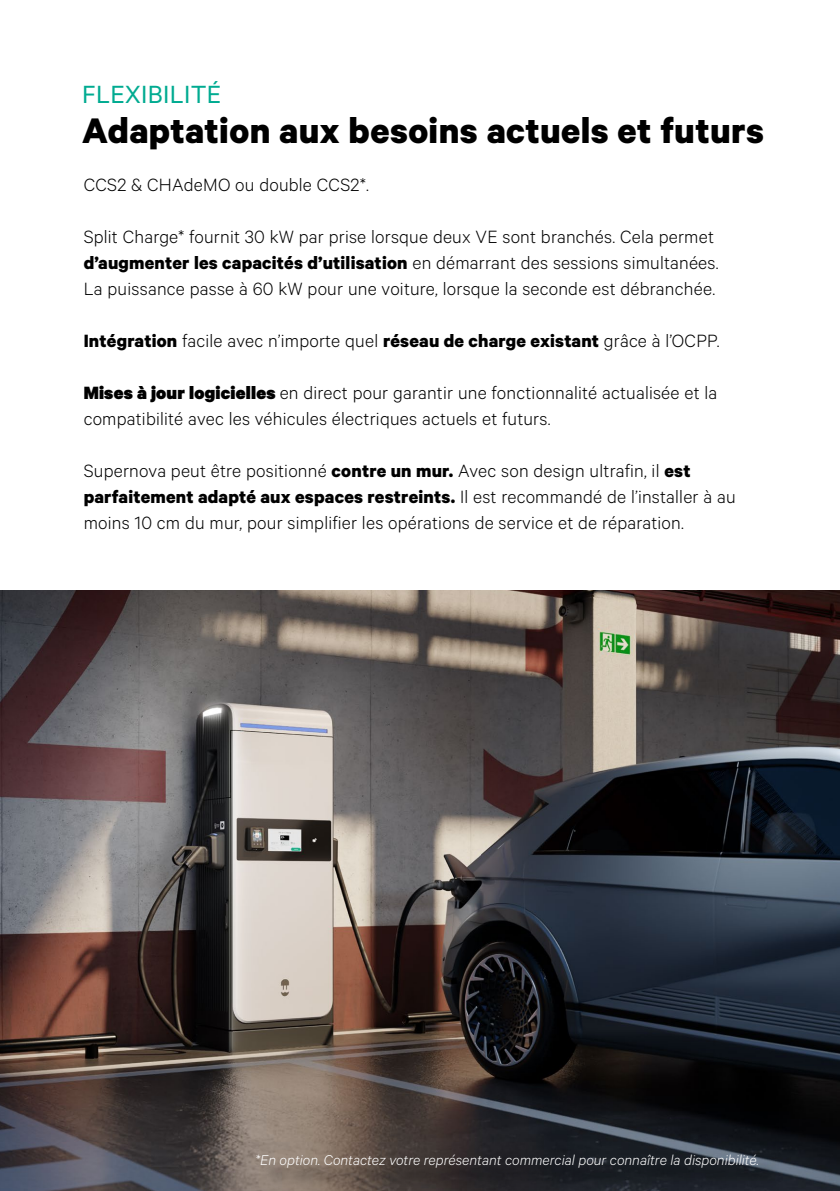
<style>
.page{position:relative;width:840px;height:1191px;background:#fff}
.page>*{position:absolute;margin:0;border:0;box-sizing:border-box;transform-origin:0 0}
.t1{font:700 40px "Calibre";letter-spacing:.01em;color:#000}
.t2{font:28px "Calibre";letter-spacing:.01em;color:#00ab91}
.t3{font:300 20px/26px "Calibre";letter-spacing:.01em;color:#000}
.t4{font:italic 300 16px "Calibre";color:#fff}
.s1{font-weight:700}
.s2{font-weight:900}
</style>
<div class="page">
<img style="left:0;top:590px;width:839px;height:601px">
<div style="left:261px;top:1157px;width:519px;height:32px;background:#000;opacity:.75"></div>
<h2 class="t2" style="left:82px;top:78px;width:140px">FLEXIBILITÉ</h2>
<h1 class="t1" style="left:82px;top:106px;width:682px">Adaptation aux besoins actuels et futurs</h1>
<p class="t3" style="left:84px;top:171px;width:287px">CCS2 &amp; CHAdeMO ou double CCS2*.</p>
<p class="t3" style="left:84px;top:223px;width:636px">Split Charge* fournit 30 kW par prise lorsque deux VE sont branchés. Cela permet <span class="s1">d’augmenter les capacités d’utilisation</span> en démarrant des sessions simultanées.<br>La puissance passe à 60 kW pour une voiture, lorsque la seconde est débranchée.</p>
<p class="t3" style="left:84px;top:327px;width:637px"><span class="s1">Intégration</span> facile avec n’importe quel <span class="s1">réseau de charge existant</span> grâce à l’OCPP.</p>
<p class="t3" style="left:84px;top:379px;width:634px"><span class="s2">Mises à jour logicielles</span> en direct pour garantir une fonctionnalité actualisée et la compatibilité avec les véhicules électriques actuels et futurs.</p>
<p class="t3" style="left:84px;top:457px;width:653px">Supernova peut être positionné <span class="s1">contre un mur.</span> Avec son design ultrafin, il <span class="s1">est parfaitement adapté aux espaces restreints.</span> Il est recommandé de l’installer à au moins 10 cm du mur, pour simplifier les opérations de service et de réparation.</p>
<p class="t4" style="left:255px;top:1150px;width:505px">*En option. Contactez votre représentant commercial pour connaître la disponibilité.</p>
</div>
